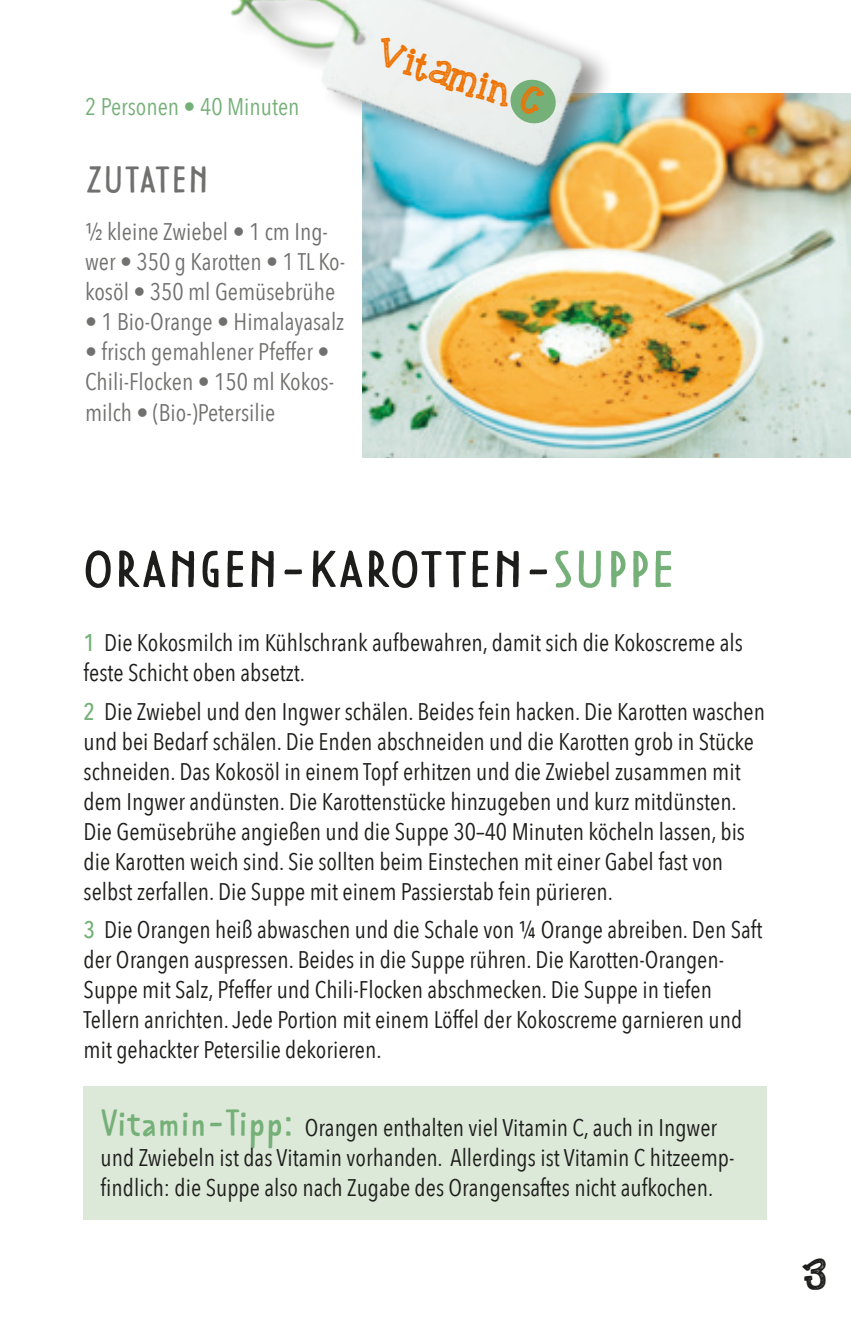
<style>
.page{position:relative;width:851px;height:1319px;background:#fff}
.page>*{position:absolute;margin:0;border:0;box-sizing:border-box;transform-origin:0 0}
.t1{font:54px "Tomarik Poster";letter-spacing:-.02em;color:#1d1d1b;scale:1.1 1}
.t2{font:42px "KBREINDEERGAMES";color:#1d1d1b}
.t3{font:39px "Tomarik Poster";color:#70706f}
.t4{font:35.1px "KBREINDEERGAMES";color:#ee7303}
.t5{font:24px/30px "Avenir Next Condensed";color:#1d1d1b}
.t6{font:24px/30px "Avenir Next Condensed";color:#70706f}
.t7{font:24px "Avenir Next Condensed";color:#74b077}
.s1{color:#74b077}
.s2{font-weight:500;color:#74b077}
.s3{font-family:"Tomarik Poster";font-size:39px;color:#74b077}
</style>
<div class="page">
<div style="left:84px;top:1086px;width:683px;height:133px;background:#dce8d8"></div>
<img style="left:362px;top:94px;width:488px;height:364px">
<img style="left:230px;top:0;width:433px;height:304px">
<svg style="left:507px;top:77px;width:52px;height:49px;background:#a1c8a4"></svg>
<p class="t7" style="left:85px;top:87px;width:216px">2 Personen • 40 Minuten</p>
<h3 class="t3" style="left:85px;top:151px;width:126px">ZUTATEN</h3>
<p class="t6" style="left:85px;top:216px;width:261px">½ kleine Zwiebel • 1 cm Ing&shy;wer • 350 g Karotten • 1 TL Ko&shy;kosöl • 350 ml Gemüsebrühe</p>
<p class="t6" style="left:85px;top:306px;width:261px">• 1 Bio-Orange • Himalayasalz</p>
<p class="t6" style="left:85px;top:336px;width:250px">• frisch gemahlener Pfeffer •<br>Chili-Flocken • 150 ml Kokos&shy;milch • (Bio-)Petersilie</p>
<h3 class="t4" style="left:381px;top:36px;width:174px;rotate:18deg">Vitamin C</h3>
<h1 class="t1" style="left:82px;top:528px;width:540px">ORANGEN-KAROTTEN-<span class="s1">SUPPE</span></h1>
<p class="t5" style="left:84px;top:626px;width:660px"><span class="s2">1</span> Die Kokosmilch im Kühlschrank aufbewahren, damit sich die Kokoscreme als feste Schicht oben absetzt.</p>
<p class="t5" style="left:84px;top:695px;width:682px"><span class="s2">2</span> Die Zwiebel und den Ingwer schälen. Beides fein hacken. Die Karotten waschen und bei Bedarf schälen. Die Enden abschneiden und die Karotten grob in Stücke schneiden. Das Kokosöl in einem Topf erhitzen und die Zwiebel zusammen mit dem Ingwer andünsten. Die Karottenstücke hinzugeben und kurz mitdünsten.<br>Die Gemüsebrühe angießen und die Suppe 30–40 Minuten köcheln lassen, bis die Karotten weich sind. Sie sollten beim Einstechen mit einer Gabel fast von selbst zerfallen. Die Suppe mit einem Passierstab fein pürieren.</p>
<p class="t5" style="left:84px;top:913px;width:680px"><span class="s2">3</span> Die Orangen heiß abwaschen und die Schale von ¼ Orange abreiben. Den Saft der Orangen auspressen. Beides in die Suppe rühren. Die Karotten-Orangen-Suppe mit Salz, Pfeffer und Chili-Flocken abschmecken. Die Suppe in tiefen Tellern anrichten. Jede Portion mit einem Löffel der Kokoscreme garnieren und mit gehackter Petersilie dekorieren.</p>
<p class="t5" style="left:101px;top:1110px;width:633px"><span class="s3">Vitamin-Tipp:</span> Orangen enthalten viel Vitamin C, auch in Ingwer und Zwiebeln ist das Vitamin vorhanden. Allerdings ist Vitamin C hitzeemp&shy;findlich: die Suppe also nach Zugabe des Orangensaftes nicht aufkochen.</p>
<h2 class="t2" style="left:801px;top:1254px;width:25px">3</h2>
</div>
